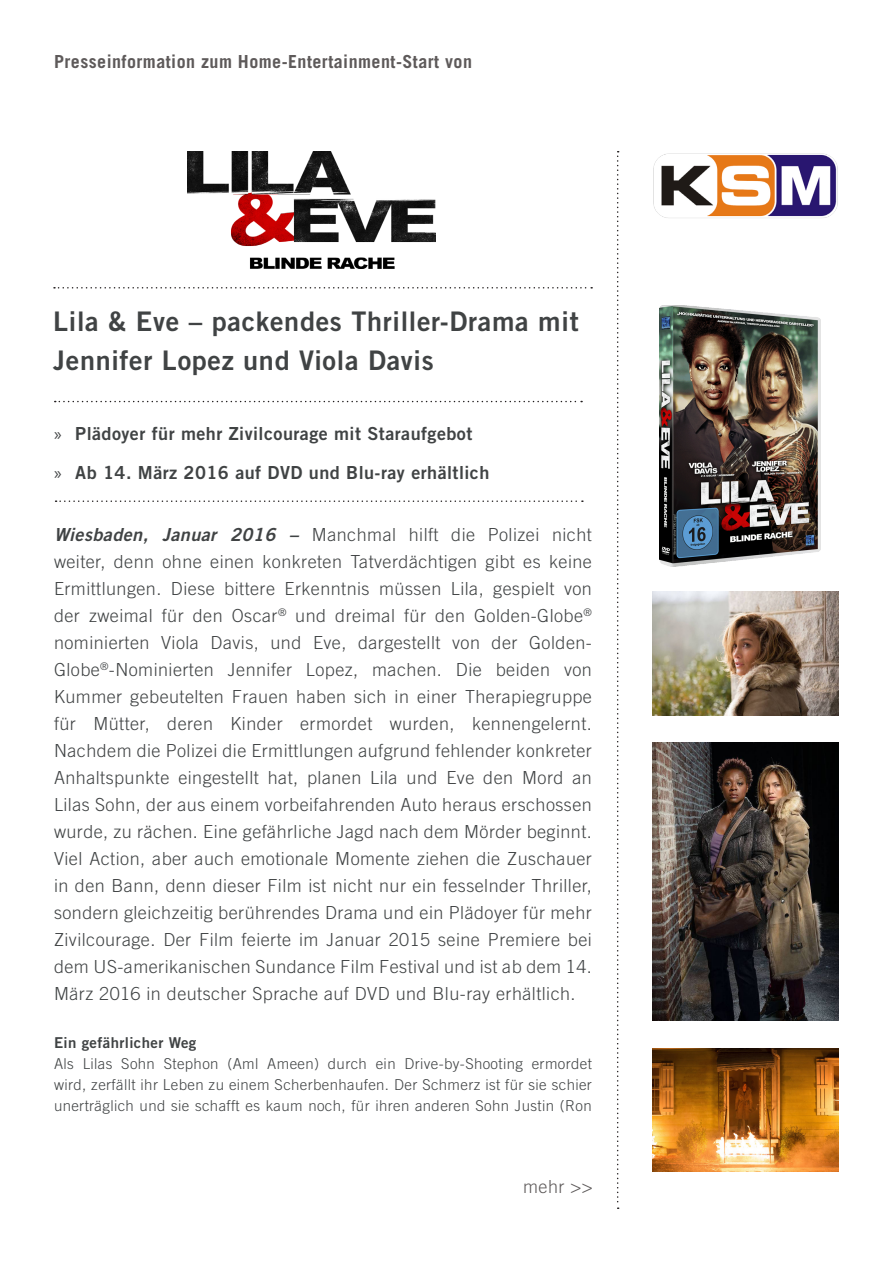
<style>
.page{position:relative;width:893px;height:1263px;background:#fff}
.page>*{position:absolute;margin:0;border:0;box-sizing:border-box;transform-origin:0 0}
.Liste{font:27px/39px "Trade Gothic LT Bold Two";letter-spacing:.025em;color:#404344}
.t1{font:300 18px/27px "Trade Gothic LT";letter-spacing:.025em;color:#404344;text-align:justify}
.t2{font:18px "Trade Gothic LT Bold Two";letter-spacing:.025em;color:#404344}
.t3{font:700 18px "Trade Gothic LT";letter-spacing:.025em;color:#5e5a5a}
.t4{font:300 18px "Trade Gothic LT";color:#5e5a5a}
.t5{font:300 15px/21px "Trade Gothic LT";letter-spacing:.025em;color:#404344;text-align:justify}
.t6{font:15px "Trade Gothic LT Bold Two";letter-spacing:.025em;color:#404344}
.s1{font-family:"Myriad Pro"}
.s2{font-family:"Trade Gothic LT Bold Two";font-weight:400;font-style:italic}
</style>
<div class="page">
<img style="left:653px;top:153px;width:185px;height:65px">
<svg style="left:54px;top:287px;width:538px;height:2px"></svg>
<svg style="left:55px;top:401px;width:527px;height:1px"></svg>
<svg style="left:617px;top:151px;width:2px;height:1058px"></svg>
<svg style="left:56px;top:500px;width:527px;height:2px"></svg>
<img style="left:659px;top:305px;width:161px;height:262px">
<img style="left:653px;top:592px;width:186px;height:124px">
<img style="left:187px;top:152px;width:249px;height:116px">
<img style="left:653px;top:742px;width:186px;height:279px">
<img style="left:653px;top:1048px;width:186px;height:123px">
<p class="t3" style="left:54px;top:50px;width:420px">Presseinformation zum Home-Entertainment-Start von</p>
<p class="Liste" style="left:53px;top:302px;width:527px">Lila &amp; Eve – packendes Thriller-Drama mit<br>Jennifer Lopez und Viola Davis</p>
<p class="t2" style="left:54px;top:422px;width:420px"><span class="s1">»</span> Plädoyer für mehr Zivilcourage mit Staraufgebot</p>
<p class="t2" style="left:54px;top:461px;width:437px"><span class="s1">»</span> Ab 14. März 2016 auf DVD und Blu-ray erhältlich</p>
<p class="t1" style="left:54px;top:521px;width:539px"><span class="s2">Wiesbaden, Januar 2016 –</span> Manchmal hilft die Polizei nicht weiter, denn ohne einen konkreten Tatverdächtigen gibt es keine Ermittlungen. Diese bittere Erkenntnis müssen Lila, gespielt von der zweimal für den Oscar<sup>®</sup> und dreimal für den Golden-Globe<sup>® </sup>nominierten Viola Davis, und Eve, dargestellt von der Golden-Globe<sup>®</sup>-Nominierten Jennifer Lopez, machen. Die beiden von Kummer gebeutelten Frauen haben sich in einer Therapiegruppe für Mütter, deren Kinder ermordet wurden, kennengelernt.<br>Nachdem die Polizei die Ermittlungen aufgrund fehlender konkreter Anhaltspunkte eingestellt hat, planen Lila und Eve den Mord an Lilas Sohn, der aus einem vorbeifahrenden Auto heraus erschossen wurde, zu rächen. Eine gefährliche Jagd nach dem Mörder beginnt.<br>Viel Action, aber auch emotionale Momente ziehen die Zuschauer in den Bann, denn dieser Film ist nicht nur ein fesselnder Thriller, sondern gleichzeitig berührendes Drama und ein Plädoyer für mehr Zivilcourage. Der Film feierte im Januar 2015 seine Premiere bei dem US-amerikanischen Sundance Film Festival und ist ab dem 14.<br>März 2016 in deutscher Sprache auf DVD und Blu-ray erhältlich.</p>
<p class="t6" style="left:54px;top:1033px;width:144px">Ein gefährlicher Weg</p>
<p class="t5" style="left:54px;top:1053px;width:539px">Als Lilas Sohn Stephon (Aml Ameen) durch ein Drive-by-Shooting ermordet wird, zerfällt ihr Leben zu einem Scherbenhaufen. Der Schmerz ist für sie schier unerträglich und sie schafft es kaum noch, für ihren anderen Sohn Justin (Ron</p>
<p class="t4" style="left:523px;top:1176px;width:71px">mehr &gt;&gt;</p>
</div>
